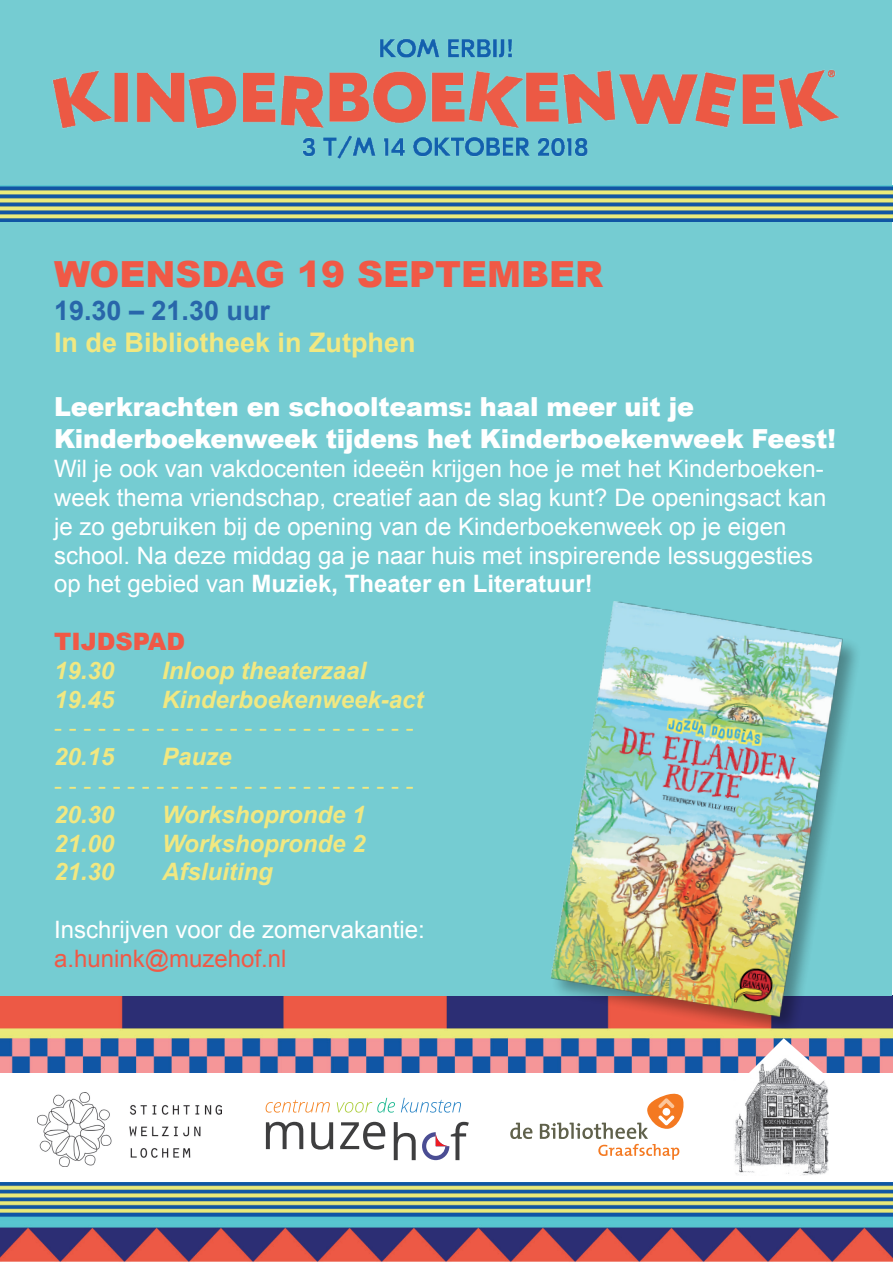
<style>
.page{position:relative;width:893px;height:1263px;background:#fff}
.page>*{position:absolute;margin:0;border:0;box-sizing:border-box;transform-origin:0 0}
.t1{font:900 36px "Arial";color:#f05946}
.t2{font:700 27px "Arial";color:#f1e881}
.t3{font:700 27px "Arial";color:#2866aa}
.t4{font:900 26.25px/32.4px "Arial";letter-spacing:-.01em;color:#fff}
.t5{font:24px/28.8px "Arial";color:#fff}
.t6{font:italic 700 24px "Arial";color:#f1e881}
.t7{font:24px "Arial";color:#f1e881}
.t8{font:24px "Arial";color:#f05946}
.t9{font:900 24px "Arial";color:#f05946}
.s1{font-weight:700}
</style>
<div class="page">
<img style="left:0;top:995px;width:893px;height:267px">
<div style="left:1px;top:1073px;width:892px;height:109px;background:#fff"></div>
<div style="left:1px;top:0;width:891px;height:995px;background:#75ccd2"></div>
<img style="left:52px;top:38px;width:788px;height:121px">
<img style="left:1px;top:186px;width:892px;height:35px">
<img style="left:37px;top:1092px;width:185px;height:74px">
<svg style="left:266px;top:1100px;width:64px;height:12px"></svg>
<svg style="left:337px;top:1098px;width:58px;height:14px"></svg>
<svg style="left:401px;top:1098px;width:60px;height:14px"></svg>
<svg style="left:266px;top:1122px;width:37px;height:27px"></svg>
<svg style="left:311px;top:1122px;width:22px;height:27px"></svg>
<svg style="left:340px;top:1122px;width:45px;height:27px"></svg>
<svg style="left:394px;top:1122px;width:22px;height:38px"></svg>
<svg style="left:422px;top:1122px;width:47px;height:38px"></svg>
<img style="left:535px;top:601px;width:330px;height:432px">
<svg style="left:731px;top:1038px;width:115px;height:35px"></svg>
<img style="left:733px;top:1042px;width:96px;height:133px">
<svg style="left:510px;top:1122px;width:22px;height:17px"></svg>
<svg style="left:540px;top:1094px;width:143px;height:66px"></svg>
<h1 class="t1" style="left:54px;top:248px;width:551px">WOENSDAG 19 SEPTEMBER</h1>
<p class="t3" style="left:54px;top:292px;width:218px">19.30 – 21.30 uur</p>
<p class="t2" style="left:54px;top:325px;width:363px">In de Bibliotheek in Zutphen</p>
<p class="t4" style="left:54px;top:390px;width:783px">Leerkrachten en schoolteams: haal meer uit je<br>Kinderboekenweek tijdens het Kinderboekenweek Feest!</p>
<p class="t5" style="left:54px;top:455px;width:774px">Wil je ook van vakdocenten ideeën krijgen hoe je met het Kinderboeken&shy;week thema vriendschap, creatief aan de slag kunt? De openingsact kan je zo gebruiken bij de opening van de Kinderboekenweek op je eigen school. Na deze middag ga je naar huis met inspirerende lessuggesties op het gebied van <span class="s1">Muziek, Theater en Literatuur!</span></p>
<p class="t9" style="left:54px;top:624px;width:133px">TIJDSPAD</p>
<p class="t6" style="left:54px;top:655px;width:62px">19.30</p>
<p class="t6" style="left:162px;top:655px;width:206px">Inloop theaterzaal</p>
<p class="t6" style="left:54px;top:684px;width:62px">19.45</p>
<p class="t6" style="left:162px;top:684px;width:263px">Kinderboekenweek-act</p>
<p class="t7" style="left:54px;top:712px;width:361px">- - - - - - - - - - - - - - - - - - - - - - - - -</p>
<p class="t6" style="left:54px;top:741px;width:62px">20.15</p>
<p class="t6" style="left:162px;top:741px;width:71px">Pauze</p>
<p class="t7" style="left:54px;top:770px;width:361px">- - - - - - - - - - - - - - - - - - - - - - - - -</p>
<p class="t6" style="left:54px;top:799px;width:62px">20.30</p>
<p class="t6" style="left:162px;top:799px;width:205px">Workshopronde 1</p>
<p class="t6" style="left:54px;top:828px;width:62px">21.00</p>
<p class="t6" style="left:162px;top:828px;width:205px">Workshopronde 2</p>
<p class="t6" style="left:54px;top:856px;width:62px">21.30</p>
<p class="t6" style="left:162px;top:856px;width:112px">Afsluiting</p>
<p class="t5" style="left:54px;top:915px;width:372px">Inschrijven voor de zomervakantie:</p>
<p class="t8" style="left:54px;top:943px;width:234px">a.hunink@muzehof.nl</p>
</div>
